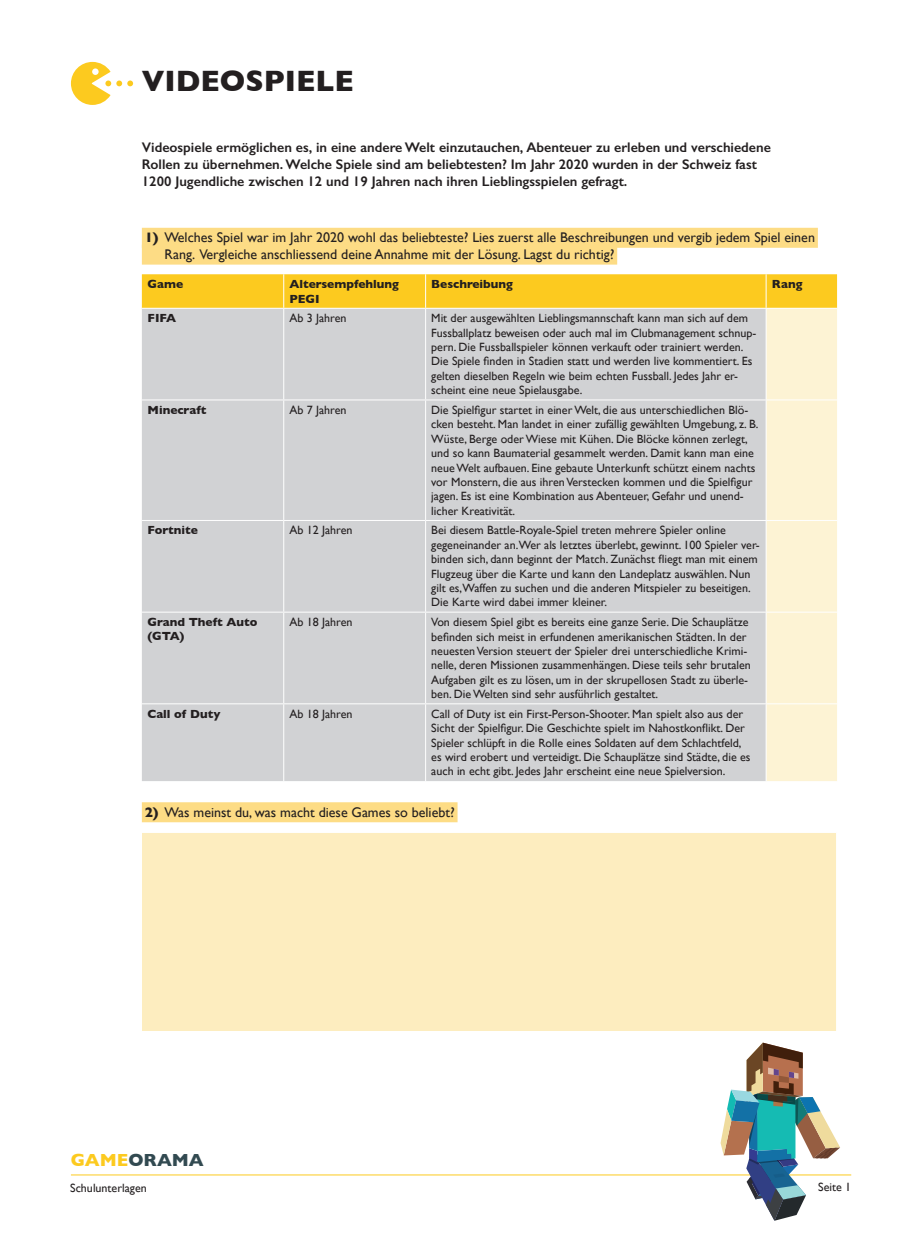
<style>
.page{position:relative;width:908px;height:1248px;background:#fff}
.page>*{position:absolute;margin:0;border:0;box-sizing:border-box;transform-origin:0 0}
.t1{font:700 30px "Gill Sans";color:#231f20}
.t2{font:700 17.8px "Gill Sans";color:#324a51}
.t3{font:600 14px/16.8px "Gill Sans";color:#231f20}
.t4{font:14px/16.8px "Gill Sans";color:#231f20}
.t5{font:12px/14.4px "Gill Sans";color:#231f20}
.t6{font:700 12px/14.4px "Gill Sans";color:#231f20}
.s1{font-weight:700}
.s2{color:#fcca1f}
</style>
<div class="page">
<hr style="left:71px;top:1174px;width:779px;height:1px;background:#fcca1f">
<div style="left:142px;top:228px;width:675px;height:20px;background:#fddc85"></div>
<div style="left:142px;top:244px;width:475px;height:20px;background:#fddc85"></div>
<div style="left:142px;top:802px;width:315px;height:20px;background:#fddc85"></div>
<svg style="left:142px;top:274px;width:694px;height:507px;background:#d8d4c8"></svg>
<hr style="left:283px;top:274px;width:1px;height:34px;background:#fff">
<hr style="left:425px;top:274px;width:1px;height:34px;background:#fff">
<hr style="left:765px;top:274px;width:1px;height:34px;background:#fff">
<hr style="left:283px;top:309px;width:1px;height:90px;background:#fff">
<hr style="left:425px;top:309px;width:1px;height:90px;background:#fff">
<hr style="left:765px;top:309px;width:1px;height:90px;background:#fff">
<hr style="left:142px;top:399px;width:141px;height:1px;background:#fff">
<hr style="left:283px;top:399px;width:142px;height:1px;background:#fff">
<hr style="left:283px;top:400px;width:1px;height:120px;background:#fff">
<hr style="left:425px;top:399px;width:340px;height:1px;background:#fff">
<hr style="left:425px;top:400px;width:1px;height:120px;background:#fff">
<hr style="left:765px;top:399px;width:71px;height:1px;background:#fff">
<hr style="left:765px;top:400px;width:1px;height:120px;background:#fff">
<hr style="left:142px;top:520px;width:141px;height:1px;background:#fff">
<hr style="left:283px;top:520px;width:142px;height:1px;background:#fff">
<hr style="left:283px;top:521px;width:1px;height:90px;background:#fff">
<hr style="left:425px;top:520px;width:340px;height:1px;background:#fff">
<hr style="left:425px;top:521px;width:1px;height:90px;background:#fff">
<hr style="left:765px;top:520px;width:71px;height:1px;background:#fff">
<hr style="left:765px;top:521px;width:1px;height:90px;background:#fff">
<hr style="left:142px;top:611px;width:141px;height:1px;background:#fff">
<hr style="left:283px;top:611px;width:142px;height:1px;background:#fff">
<hr style="left:283px;top:612px;width:1px;height:91px;background:#fff">
<hr style="left:425px;top:611px;width:340px;height:1px;background:#fff">
<hr style="left:425px;top:612px;width:1px;height:91px;background:#fff">
<hr style="left:765px;top:611px;width:71px;height:1px;background:#fff">
<hr style="left:765px;top:612px;width:1px;height:91px;background:#fff">
<hr style="left:142px;top:703px;width:141px;height:1px;background:#fff">
<hr style="left:283px;top:703px;width:142px;height:1px;background:#fff">
<hr style="left:283px;top:704px;width:1px;height:77px;background:#fff">
<hr style="left:425px;top:703px;width:340px;height:1px;background:#fff">
<hr style="left:425px;top:704px;width:1px;height:77px;background:#fff">
<hr style="left:765px;top:703px;width:71px;height:1px;background:#fff">
<hr style="left:765px;top:704px;width:1px;height:77px;background:#fff">
<hr style="left:142px;top:308px;width:141px;height:1px;background:#fff">
<hr style="left:283px;top:308px;width:142px;height:1px;background:#fff">
<hr style="left:425px;top:308px;width:340px;height:1px;background:#fff">
<hr style="left:765px;top:308px;width:71px;height:1px;background:#fff">
<div style="left:142px;top:832px;width:694px;height:198px;background:#fdedbf"></div>
<hr style="left:835px;top:832px;width:1px;height:198px;background:#fff">
<svg style="left:71px;top:62px;width:62px;height:43px"></svg>
<svg style="left:720px;top:1042px;width:119px;height:178px"></svg>
<h1 class="t1" style="left:142px;top:58px;width:213px">VIDEOSPIELE</h1>
<p class="t3" style="left:142px;top:139px;width:630px">Videospiele ermöglichen es, in eine andere Welt einzutauchen, Abenteuer zu erleben und verschiedene<br>Rollen zu übernehmen. Welche Spiele sind am beliebtesten? Im Jahr 2020 wurden in der Schweiz fast<br>1200 Jugendliche zwischen 12 und 19 Jahren nach ihren Lieblingsspielen gefragt.</p>
<p class="t4" style="left:164px;top:229px;width:651px;text-indent:-20px"><span class="s1">1)</span> Welches Spiel war im Jahr 2020 wohl das beliebteste? Lies zuerst alle Beschreibungen und vergib jedem Spiel einen<br>Rang. Vergleiche anschliessend deine Annahme mit der Lösung. Lagst du richtig?</p>
<p class="t6" style="left:147px;top:276px;width:37px">Game</p>
<p class="t6" style="left:289px;top:276px;width:111px">Altersempfehlung<br>PEGI</p>
<p class="t6" style="left:431px;top:276px;width:83px">Beschreibung</p>
<p class="t6" style="left:771px;top:276px;width:32px">Rang</p>
<p class="t6" style="left:147px;top:310px;width:30px">FIFA</p>
<p class="t5" style="left:289px;top:311px;width:59px">Ab 3 Jahren</p>
<p class="t5" style="left:431px;top:311px;width:326px">Mit der ausgewählten Lieblingsmannschaft kann man sich auf dem Fussballplatz beweisen oder auch mal im Clubmanagement schnup&shy;pern. Die Fussballspieler können verkauft oder trainiert werden.<br>Die Spiele finden in Stadien statt und werden live kommentiert. Es gelten dieselben Regeln wie beim echten Fussball. Jedes Jahr er&shy;scheint eine neue Spielausgabe.</p>
<p class="t6" style="left:147px;top:402px;width:60px">Minecraft</p>
<p class="t5" style="left:289px;top:402px;width:59px">Ab 7 Jahren</p>
<p class="t5" style="left:431px;top:402px;width:328px">Die Spielfigur startet in einer Welt, die aus unterschiedlichen Blö&shy;cken besteht. Man landet in einer zufällig gewählten Umgebung, z. B.<br>Wüste, Berge oder Wiese mit Kühen. Die Blöcke können zerlegt, und so kann Baumaterial gesammelt werden. Damit kann man eine neue Welt aufbauen. Eine gebaute Unterkunft schützt einem nachts vor Monstern, die aus ihren Verstecken kommen und die Spielfigur jagen. Es ist eine Kombination aus Abenteuer, Gefahr und unend&shy;licher Kreativität.</p>
<p class="t6" style="left:147px;top:523px;width:52px">Fortnite</p>
<p class="t5" style="left:289px;top:523px;width:65px">Ab 12 Jahren</p>
<p class="t5" style="left:431px;top:523px;width:330px">Bei diesem Battle-Royale-Spiel treten mehrere Spieler online gegeneinander an.Wer als letztes überlebt, gewinnt. 100 Spieler ver&shy;binden sich, dann beginnt der Match. Zunächst fliegt man mit einem Flugzeug über die Karte und kann den Landeplatz auswählen. Nun gilt es,Waffen zu suchen und die anderen Mitspieler zu beseitigen.<br>Die Karte wird dabei immer kleiner.</p>
<p class="t6" style="left:147px;top:614px;width:111px">Grand Theft Auto (GTA)</p>
<p class="t5" style="left:289px;top:614px;width:65px">Ab 18 Jahren</p>
<p class="t5" style="left:431px;top:614px;width:321px">Von diesem Spiel gibt es bereits eine ganze Serie. Die Schauplätze befinden sich meist in erfundenen amerikanischen Städten. In der neuesten Version steuert der Spieler drei unterschiedliche Krimi&shy;nelle, deren Missionen zusammenhängen. Diese teils sehr brutalen Aufgaben gilt es zu lösen, um in der skrupellosen Stadt zu überle&shy;ben. Die Welten sind sehr ausführlich gestaltet.</p>
<p class="t6" style="left:147px;top:706px;width:74px">Call of Duty</p>
<p class="t5" style="left:289px;top:706px;width:65px">Ab 18 Jahren</p>
<p class="t5" style="left:431px;top:706px;width:320px">Call of Duty ist ein First-Person-Shooter. Man spielt also aus der Sicht der Spielfigur. Die Geschichte spielt im Nahostkonflikt. Der Spieler schlüpft in die Rolle eines Soldaten auf dem Schlachtfeld, es wird erobert und verteidigt. Die Schauplätze sind Städte, die es auch in echt gibt. Jedes Jahr erscheint eine neue Spielversion.</p>
<p class="t4" style="left:145px;top:803px;width:311px"><span class="s1">2)</span> Was meinst du, was macht diese Games so beliebt?</p>
<h2 class="t2" style="left:71px;top:1145px;width:134px"><span class="s2">GAME</span>ORAMA</h2>
<p class="t5" style="left:70px;top:1180px;width:78px">Schulunterlagen</p>
<p class="t5" style="left:817px;top:1179px;width:34px">Seite 1</p>
</div>
